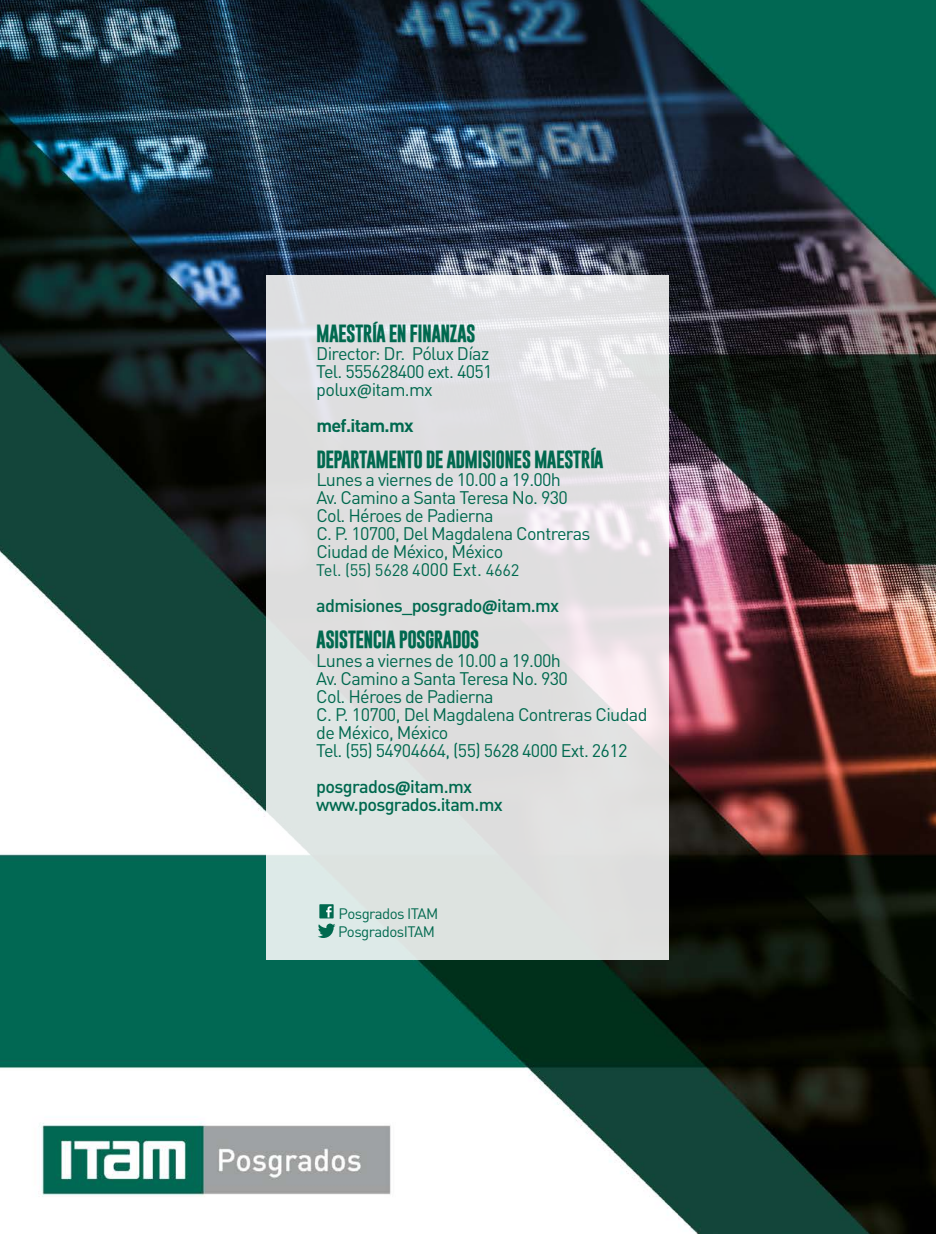
<style>
.page{position:relative;width:936px;height:1234px;background:#fff}
.page>*{position:absolute;margin:0;border:0;box-sizing:border-box;transform-origin:0 0}
.t1{font:18px/18px "DIN Pro";letter-spacing:-.035em;color:#00694f}
.t2{font:700 18px "Gobold";letter-spacing:-.035em;color:#00694f}
.t3{font:500 18px/18px "DIN";letter-spacing:-.035em;color:#00694f}
.t4{font:700 18px "DIN Pro";letter-spacing:-.035em;color:#00694f}
.t5{font:16.5px "DIN Pro";letter-spacing:-.01em;color:#00694f}
.t6{font:15px "DIN Pro";letter-spacing:-.035em;color:#00694f}
.s1{font-family:"Calibri"}
.s2{font-size:18px}
.s3{font-family:"Calibri";font-weight:700}
</style>
<div class="page">
<img style="left:0;top:0;width:935px;height:1233px">
<svg style="left:267px;top:275px;width:402px;height:684px;background:#e0e1e2"></svg>
<div style="left:319px;top:904px;width:14px;height:14px;background:#00694f"></div>
<svg style="left:326px;top:906px;width:5px;height:11px"></svg>
<svg style="left:318px;top:923px;width:17px;height:14px"></svg>
<p class="t2" style="left:316px;top:322px;width:161px">MAESTRÍA EN FINANZAS</p>
<p class="t1" style="left:316px;top:343px;width:178px">Director: Dr. Pólux Díaz<br>Tel. 555628400 ext. 4051 polux<span class="s1">@</span>itam.mx</p>
<p class="t4" style="left:316px;top:413px;width:99px">mef.itam.mx</p>
<p class="t2" style="left:316px;top:448px;width:289px">DEPARTAMENTO DE ADMISIONES MAESTRÍA</p>
<p class="t1" style="left:316px;top:469px;width:275px">Lunes a viernes de 10.00 a 19.00h<br>Av. Camino a Santa Teresa No. 930<br>Col. Héroes de Padierna<br>C. P. 10700, Del Magdalena Contreras<br>Ciudad de México, México</p>
<p class="t5" style="left:316px;top:557px;width:205px">Tel. (55) 5628 4<span class="s2">000 Ext.</span> 4662</p>
<p class="t3" style="left:316px;top:596px;width:244px">admisiones_posgrado<span class="s3">@</span>itam.mx</p>
<p class="t2" style="left:316px;top:628px;width:164px">ASISTENCIA POSGRADOS</p>
<p class="t1" style="left:316px;top:649px;width:333px">Lunes a viernes de 10.00 a 19.00h<br>Av. Camino a Santa Teresa No. 930<br>Col. Héroes de Padierna<br>C. P. 10700, Del Magdalena Contreras Ciudad de México, México<br>Tel. (55) 54904664, (55) 5628 4000 Ext. 2612</p>
<p class="t3" style="left:316px;top:776px;width:188px">posgrados<span class="s3">@</span>itam.mx www.posgrados.itam.mx</p>
<p class="t6" style="left:338px;top:901px;width:101px">Posgrados ITAM</p>
<p class="t6" style="left:338px;top:919px;width:98px">PosgradosITAM</p>
</div>
